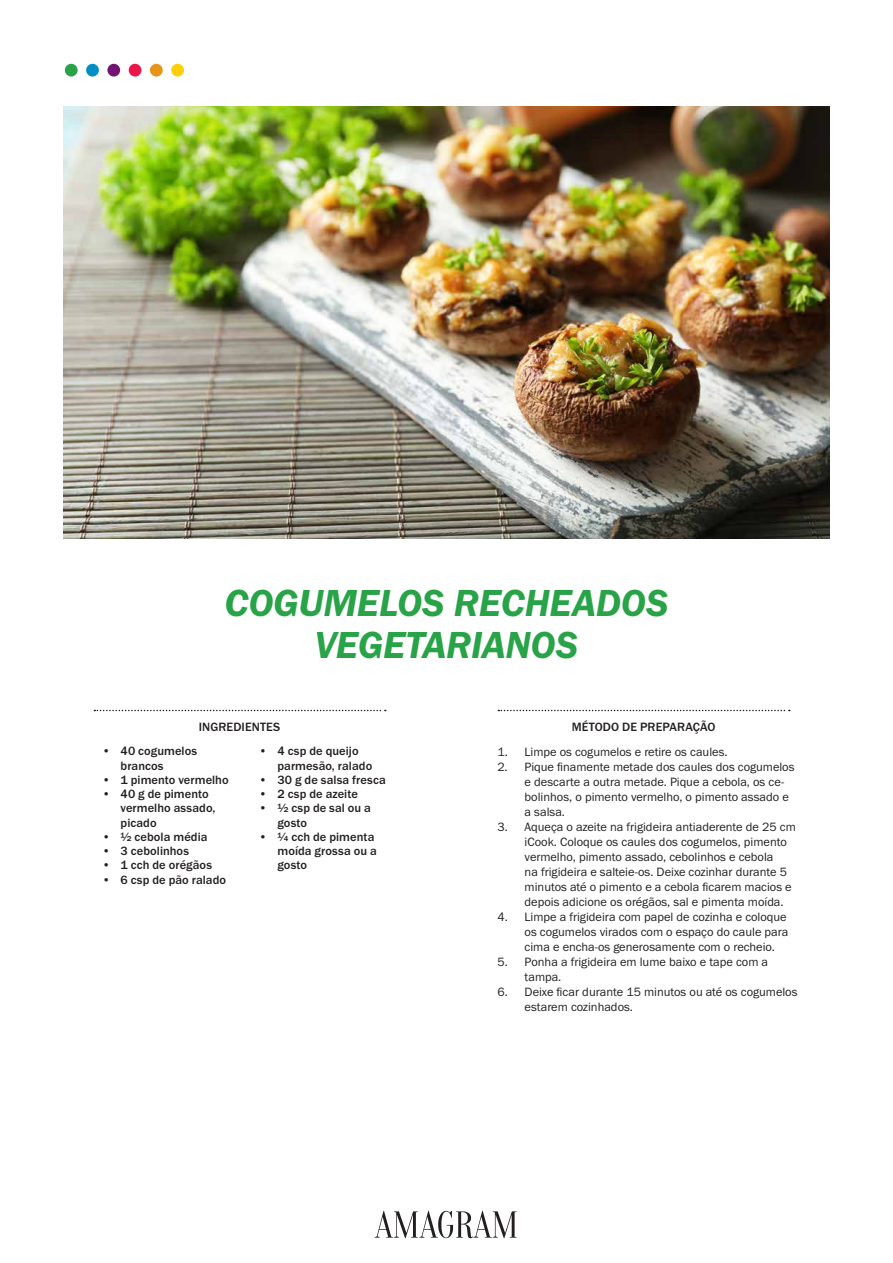
<style>
.page{position:relative;width:893px;height:1263px;background:#fff}
.page>*{position:absolute;margin:0;border:0;box-sizing:border-box;transform-origin:0 0}
.t1{font:39px/42px "Franklin Gothic URW Dem Ita";letter-spacing:-.005em;color:#29a347;text-align:center}
.t2{font:12.45px/15px "Franklin Gothic URW Boo";color:#231f20}
.t3{font:500 12.45px/14.2px "Franklin Gothic URW";letter-spacing:.005em;color:#231f20}
.s1{font-family:"Franklin Gothic URW Boo";font-weight:400}
</style>
<div class="page">
<img style="left:64px;top:106px;width:765px;height:433px">
<svg style="left:498px;top:710px;width:292px;height:1px"></svg>
<svg style="left:94px;top:710px;width:292px;height:1px"></svg>
<div style="left:171px;top:64px;width:13px;height:13px;background:#fece08;border-radius:50%"></div>
<div style="left:150px;top:64px;width:13px;height:13px;background:#e89418;border-radius:50%"></div>
<div style="left:129px;top:64px;width:12px;height:13px;background:#ed164b;border-radius:50%"></div>
<div style="left:107px;top:64px;width:13px;height:13px;background:#731372;border-radius:50%"></div>
<div style="left:86px;top:64px;width:13px;height:13px;background:#008fc5;border-radius:50%"></div>
<div style="left:65px;top:64px;width:13px;height:13px;background:#29a347;border-radius:50%"></div>
<svg style="left:375px;top:1211px;width:142px;height:27px"></svg>
<h1 class="t1" style="left:224px;top:580px;width:445px">COGUMELOS RECHEADOS<br>VEGETARIANOS</h1>
<p class="t3" style="left:199px;top:720px;width:83px">INGREDIENTES</p>
<p class="t3" style="left:121px;top:744px;width:78px;text-indent:-19px"><span class="s1">•</span> 40 cogumelos brancos</p>
<p class="t3" style="left:102px;top:772px;width:128px"><span class="s1">•</span> 1 pimento vermelho</p>
<p class="t3" style="left:121px;top:786px;width:97px;text-indent:-19px"><span class="s1">•</span> 40 g de pimento vermelho assado, picado</p>
<p class="t3" style="left:102px;top:829px;width:107px"><span class="s1">•</span> ½ cebola média</p>
<p class="t3" style="left:102px;top:843px;width:89px"><span class="s1">•</span> 3 cebolinhos</p>
<p class="t3" style="left:102px;top:858px;width:111px"><span class="s1">•</span> 1 cch de orégãos</p>
<p class="t3" style="left:102px;top:872px;width:126px"><span class="s1">•</span> 6 csp de pão ralado</p>
<p class="t3" style="left:277px;top:744px;width:96px;text-indent:-19px"><span class="s1">•</span> 4 csp de queijo parmesão, ralado</p>
<p class="t3" style="left:259px;top:772px;width:128px"><span class="s1">•</span> 30 g de salsa fresca</p>
<p class="t3" style="left:259px;top:786px;width:100px"><span class="s1">•</span> 2 csp de azeite</p>
<p class="t3" style="left:277px;top:801px;width:95px;text-indent:-19px"><span class="s1">•</span> ½ csp de sal ou a gosto</p>
<p class="t3" style="left:277px;top:829px;width:101px;text-indent:-19px"><span class="s1">•</span> ¼ cch de pimenta moída grossa ou a gosto</p>
<p class="t3" style="left:572px;top:720px;width:145px">MÉTODO DE PREPARAÇÃO</p>
<p class="t2" style="left:498px;top:744px;width:232px">1. Limpe os cogumelos e retire os caules.</p>
<p class="t2" style="left:525px;top:759px;width:271px;text-indent:-27px">2. Pique finamente metade dos caules dos cogumelos e descarte a outra metade. Pique a cebola, os ce&shy;bolinhos, o pimento vermelho, o pimento assado e a salsa.</p>
<p class="t2" style="left:525px;top:819px;width:273px;text-indent:-27px">3. Aqueça o azeite na frigideira antiaderente de 25 cm iCook. Coloque os caules dos cogumelos, pimento vermelho, pimento assado, cebolinhos e cebola<br>na frigideira e salteie-os. Deixe cozinhar durante 5 minutos até o pimento e a cebola ficarem macios e depois adicione os orégãos, sal e pimenta moída.</p>
<p class="t2" style="left:525px;top:909px;width:265px;text-indent:-27px">4. Limpe a frigideira com papel de cozinha e coloque os cogumelos virados com o espaço do caule para cima e encha-os generosamente com o recheio.</p>
<p class="t2" style="left:525px;top:954px;width:245px;text-indent:-27px">5. Ponha a frigideira em lume baixo e tape com a tampa.</p>
<p class="t2" style="left:525px;top:984px;width:274px;text-indent:-27px">6. Deixe ficar durante 15 minutos ou até os cogumelos estarem cozinhados.</p>
</div>
